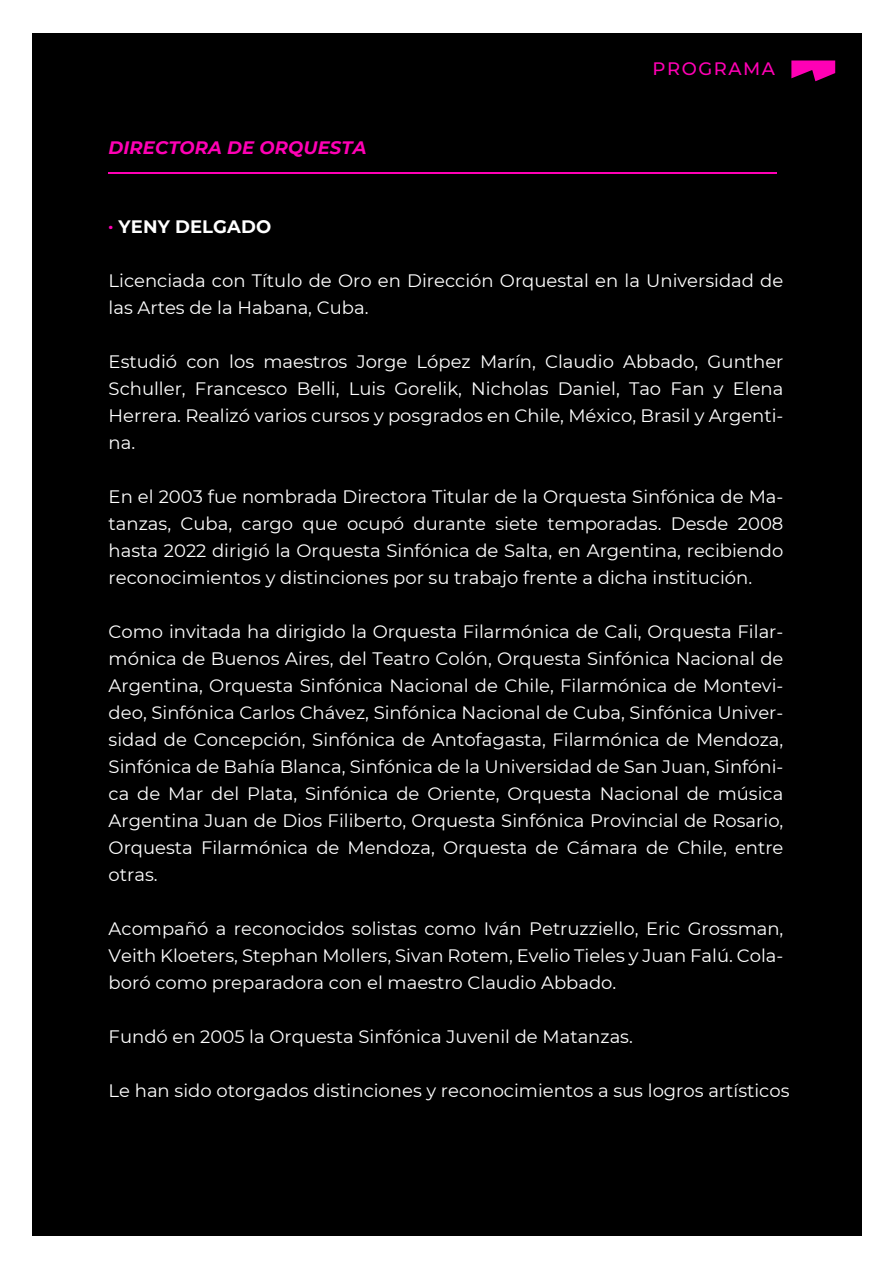
<style>
.page{position:relative;width:893px;height:1263px;background:#fff}
.page>*{position:absolute;margin:0;border:0;box-sizing:border-box;transform-origin:0 0}
.t1{font:18px/27px "Montserrat";color:#fff;text-align:justify}
.t2{font:italic 700 18px "Montserrat";letter-spacing:.005em;color:#ff00b5}
.t3{font:700 18px "Montserrat";letter-spacing:.005em;color:#fff}
.t4{font:500 18px "Montserrat";letter-spacing:.085em;color:#ff00b5}
</style>
<div class="page">
<div style="left:32px;top:33px;width:829px;height:1203px;background:#000"></div>
<hr style="left:109px;top:172px;width:668px;height:2px;background:#ff00b5">
<svg style="left:791px;top:61px;width:44px;height:20px"></svg>
<p class="t2" style="left:109px;top:134px;width:259px">DIRECTORA DE ORQUESTA</p>
<p class="t3" style="left:109px;top:214px;width:164px"><sup>.</sup> YENY DELGADO</p>
<p class="t4" style="left:653px;top:56px;width:124px">PROGRAMA</p>
<p class="t1" style="left:109px;top:267px;width:676px">Licenciada con Título de Oro en Dirección Orquestal en la Universidad de las Artes de la Habana, Cuba.</p>
<p class="t1" style="left:109px;top:348px;width:676px">Estudió con los maestros Jorge López Marín, Claudio Abbado, Gunther Schuller, Francesco Belli, Luis Gorelik, Nicholas Daniel, Tao Fan y Elena Herrera. Realizó varios cursos y posgrados en Chile, México, Brasil y Argenti&shy;na.</p>
<p class="t1" style="left:109px;top:483px;width:676px">En el 2003 fue nombrada Directora Titular de la Orquesta Sinfónica de Ma&shy;tanzas, Cuba, cargo que ocupó durante siete temporadas. Desde 2008 hasta 2022 dirigió la Orquesta Sinfónica de Salta, en Argentina, recibiendo reconocimientos y distinciones por su trabajo frente a dicha institución.</p>
<p class="t1" style="left:109px;top:618px;width:676px">Como invitada ha dirigido la Orquesta Filarmónica de Cali, Orquesta Filar&shy;mónica de Buenos Aires, del Teatro Colón, Orquesta Sinfónica Nacional de Argentina, Orquesta Sinfónica Nacional de Chile, Filarmónica de Montevi&shy;deo, Sinfónica Carlos Chávez, Sinfónica Nacional de Cuba, Sinfónica Univer&shy;sidad de Concepción, Sinfónica de Antofagasta, Filarmónica de Mendoza, Sinfónica de Bahía Blanca, Sinfónica de la Universidad de San Juan, Sinfóni&shy;ca de Mar del Plata, Sinfónica de Oriente, Orquesta Nacional de música Argentina Juan de Dios Filiberto, Orquesta Sinfónica Provincial de Rosario, Orquesta Filarmónica de Mendoza, Orquesta de Cámara de Chile, entre otras.</p>
<p class="t1" style="left:109px;top:915px;width:676px">Acompañó a reconocidos solistas como Iván Petruzziello, Eric Grossman, Veith Kloeters, Stephan Mollers, Sivan Rotem, Evelio Tieles y Juan Falú. Cola&shy;boró como preparadora con el maestro Claudio Abbado.</p>
<p class="t1" style="left:109px;top:1023px;width:526px">Fundó en 2005 la Orquesta Sinfónica Juvenil de Matanzas.</p>
<p class="t1" style="left:109px;top:1077px;width:682px">Le han sido otorgados distinciones y reconocimientos a sus logros artísticos</p>
</div>
